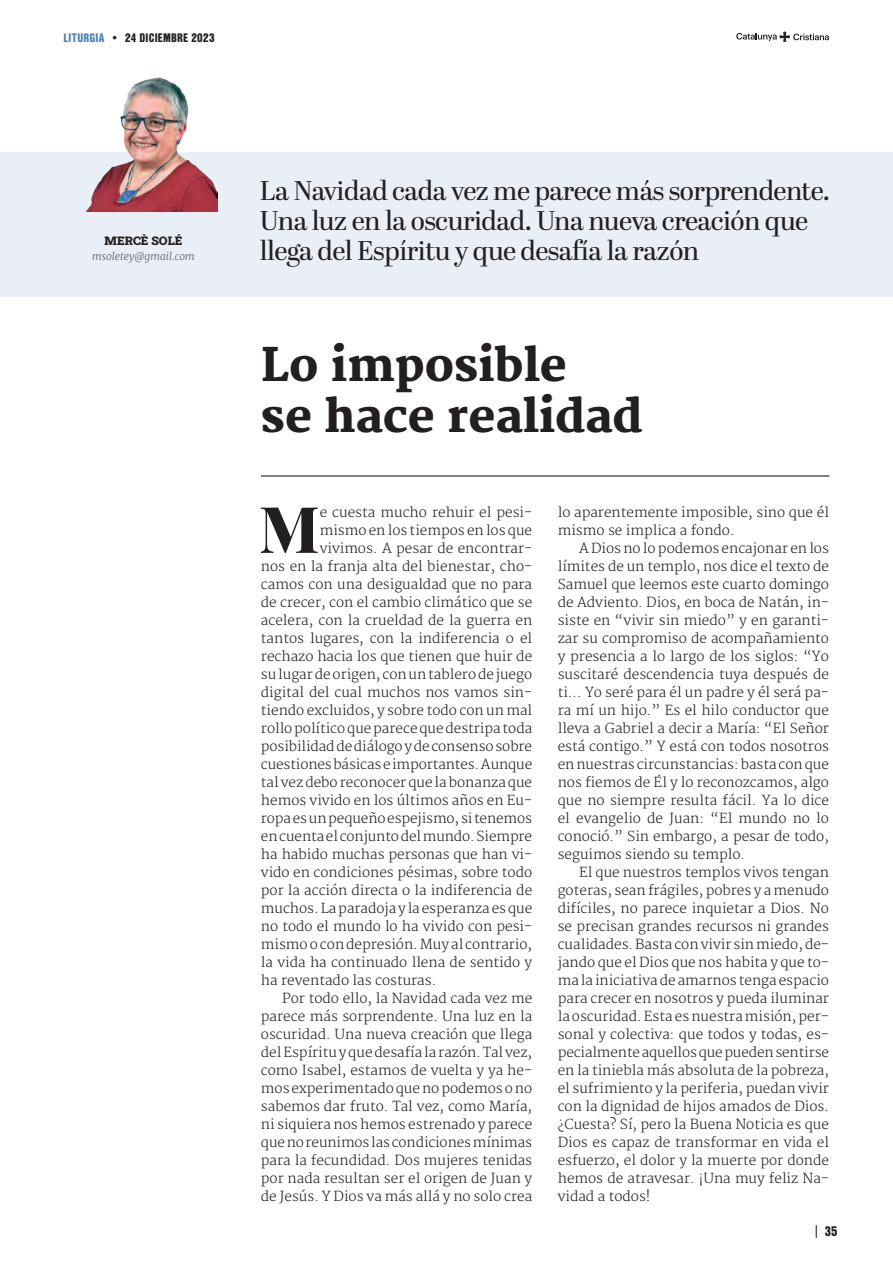
<style>
.page{position:relative;width:893px;height:1263px;background:#fff}
.page>*{position:absolute;margin:0;border:0;box-sizing:border-box;transform-origin:0 0}
.t1{font:800 64.35px "Playfair Display";color:#231f20}
.TITOL_ANALISIS{font:800 45px "Merriweather";color:#231f20}
.DESTACAT_ANALISI{font:27px/30px "Abril Display";letter-spacing:-.02em;color:#231f20}
.TEXTO_PPAL_ESP{font:300 13.5px/18px "Merriweather";color:#231f20;text-align:justify}
.t2{font:900 13.5px "Nimbus San Con LOT";color:#231f20}
.t3{font:900 12px "Nimbus San Con LOT";letter-spacing:.02em;color:#231f20}
.NOM_REDACTORS{font:12px "Roboto Slab";color:#231f20}
.CARREC_REDACTORS{font:italic 300 10.5px "Merriweather";color:#636366}
.s1{color:#5181b8}
</style>
<div class="page">
<div style="left:0;top:152px;width:893px;height:144px;background:#eaeef6"></div>
<img style="left:85px;top:77px;width:133px;height:135px">
<hr style="left:261px;top:475px;width:568px;height:1px;background:#231f20">
<svg style="left:816px;top:1225px;width:1px;height:13px"></svg>
<svg style="left:736px;top:31px;width:93px;height:11px"></svg>
<p class="t3" style="left:63px;top:28px;width:153px"><span class="s1">LITURGIA</span> • 24 DICIEMBRE 2023</p>
<p class="NOM_REDACTORS" style="left:105px;top:233px;width:79px">MERCÈ SOLÉ</p>
<p class="CARREC_REDACTORS" style="left:92px;top:250px;width:104px">msoletey@gmail.com</p>
<p class="DESTACAT_ANALISI" style="left:260px;top:178px;width:572px">La Navidad cada vez me parece más sorprendente.<br>Una luz en la oscuridad. Una nueva creación que llega del Espíritu y que desafía la razón</p>
<p class="TITOL_ANALISIS" style="left:261px;top:338px;width:308px">Lo imposible</p>
<p class="TITOL_ANALISIS" style="left:261px;top:389px;width:384px">se hace realidad</p>
<p class="t1" style="left:259px;top:478px;width:62px">M</p>
<p class="TEXTO_PPAL_ESP" style="left:320px;top:504px;width:214px">e cuesta mucho rehuir el pesi-</p>
<p class="TEXTO_PPAL_ESP" style="left:320px;top:522px;width:214px">mismo en los tiempos en los que</p>
<p class="TEXTO_PPAL_ESP" style="left:320px;top:540px;width:214px">vivimos. A pesar de encontrar-</p>
<p class="TEXTO_PPAL_ESP" style="left:261px;top:558px;width:273px">nos en la franja alta del bienestar, cho-</p>
<p class="TEXTO_PPAL_ESP" style="left:261px;top:576px;width:273px">camos con una desigualdad que no para</p>
<p class="TEXTO_PPAL_ESP" style="left:261px;top:594px;width:273px">de crecer, con el cambio climático que se</p>
<p class="TEXTO_PPAL_ESP" style="left:261px;top:612px;width:273px">acelera, con la crueldad de la guerra en</p>
<p class="TEXTO_PPAL_ESP" style="left:261px;top:630px;width:273px">tantos lugares, con la indiferencia o el</p>
<p class="TEXTO_PPAL_ESP" style="left:261px;top:648px;width:273px">rechazo hacia los que tienen que huir de</p>
<p class="TEXTO_PPAL_ESP" style="left:261px;top:666px;width:273px">su lugar de origen, con un tablero de juego</p>
<p class="TEXTO_PPAL_ESP" style="left:261px;top:684px;width:273px">digital del cual muchos nos vamos sin-</p>
<p class="TEXTO_PPAL_ESP" style="left:261px;top:702px;width:273px">tiendo excluidos, y sobre todo con un mal</p>
<p class="TEXTO_PPAL_ESP" style="left:261px;top:720px;width:273px">rollo político que parece que destripa toda</p>
<p class="TEXTO_PPAL_ESP" style="left:261px;top:738px;width:273px">posibilidad de diálogo y de consenso sobre</p>
<p class="TEXTO_PPAL_ESP" style="left:261px;top:756px;width:273px">cuestiones básicas e importantes. Aunque</p>
<p class="TEXTO_PPAL_ESP" style="left:261px;top:774px;width:273px">tal vez debo reconocer que la bonanza que</p>
<p class="TEXTO_PPAL_ESP" style="left:261px;top:792px;width:273px">hemos vivido en los últimos años en Eu-</p>
<p class="TEXTO_PPAL_ESP" style="left:261px;top:810px;width:273px">ropa es un pequeño espejismo, si tenemos</p>
<p class="TEXTO_PPAL_ESP" style="left:261px;top:828px;width:273px">en cuenta el conjunto del mundo. Siempre</p>
<p class="TEXTO_PPAL_ESP" style="left:261px;top:846px;width:273px">ha habido muchas personas que han vi-</p>
<p class="TEXTO_PPAL_ESP" style="left:261px;top:864px;width:273px">vido en condiciones pésimas, sobre todo</p>
<p class="TEXTO_PPAL_ESP" style="left:261px;top:882px;width:273px">por la acción directa o la indiferencia de</p>
<p class="TEXTO_PPAL_ESP" style="left:261px;top:900px;width:273px">muchos. La paradoja y la esperanza es que</p>
<p class="TEXTO_PPAL_ESP" style="left:261px;top:918px;width:273px">no todo el mundo lo ha vivido con pesi-</p>
<p class="TEXTO_PPAL_ESP" style="left:261px;top:936px;width:273px">mismo o con depresión. Muy al contrario,</p>
<p class="TEXTO_PPAL_ESP" style="left:261px;top:954px;width:273px">la vida ha continuado llena de sentido y</p>
<p class="TEXTO_PPAL_ESP" style="left:261px;top:972px;width:177px">ha reventado las costuras.</p>
<p class="TEXTO_PPAL_ESP" style="left:261px;top:990px;width:273px;text-indent:21px">Por todo ello, la Navidad cada vez me parece más sorprendente. Una luz en la oscuridad. Una nueva creación que llega del Espíritu y que desafía la razón. Tal vez, como Isabel, estamos de vuelta y ya he&shy;mos experimentado que no podemos o no sabemos dar fruto. Tal vez, como María, ni siquiera nos hemos estrenado y parece que no reunimos las condiciones mínimas para la fecundidad. Dos mujeres tenidas por nada resultan ser el origen de Juan y de Jesús. Y Dios va más allá y no solo crea</p>
<p class="TEXTO_PPAL_ESP" style="left:558px;top:504px;width:273px">lo aparentemente imposible, sino que él mismo se implica a fondo.</p>
<p class="TEXTO_PPAL_ESP" style="left:558px;top:540px;width:273px;text-indent:21px">A Dios no lo podemos encajonar en los límites de un templo, nos dice el texto de Samuel que leemos este cuarto domingo de Adviento. Dios, en boca de Natán, in&shy;siste en “vivir sin miedo” y en garanti&shy;zar su compromiso de acompañamiento y presencia a lo largo de los siglos: “Yo suscitaré descendencia tuya después de ti... Yo seré para él un padre y él será pa&shy;ra mí un hijo.” Es el hilo conductor que lleva a Gabriel a decir a María: “El Señor está contigo.” Y está con todos nosotros en nuestras circunstancias: basta con que nos fiemos de Él y lo reconozcamos, algo que no siempre resulta fácil. Ya lo dice el evangelio de Juan: “El mundo no lo conoció.” Sin embargo, a pesar de todo, seguimos siendo su templo.</p>
<p class="TEXTO_PPAL_ESP" style="left:558px;top:863px;width:273px;text-indent:21px">El que nuestros templos vivos tengan goteras, sean frágiles, pobres y a menudo difíciles, no parece inquietar a Dios. No se precisan grandes recursos ni grandes cualidades. Basta con vivir sin miedo, de&shy;jando que el Dios que nos habita y que to&shy;ma la iniciativa de amarnos tenga espacio para crecer en nosotros y pueda iluminar la oscuridad. Esta es nuestra misión, per&shy;sonal y colectiva: que todos y todas, es&shy;pecialmente aquellos que pueden sentirse en la tiniebla más absoluta de la pobreza, el sufrimiento y la periferia, puedan vivir con la dignidad de hijos amados de Dios. ¿Cuesta? Sí, pero la Buena Noticia es que Dios es capaz de transformar en vida el esfuerzo, el dolor y la muerte por donde hemos de atravesar. ¡Una muy feliz Na&shy;vidad a todos!</p>
<p class="t2" style="left:825px;top:1221px;width:14px">35</p>
</div>
